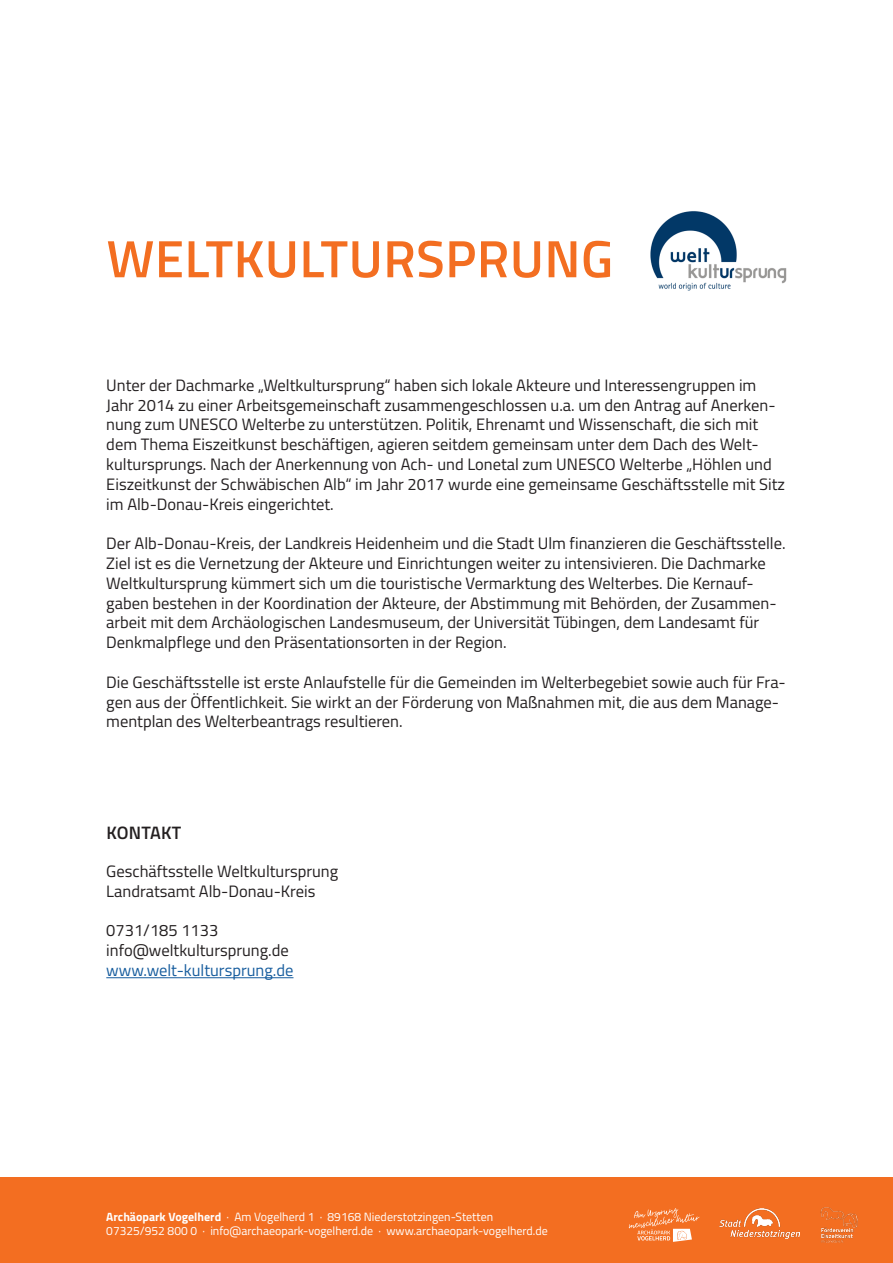
<style>
.page{position:relative;width:893px;height:1263px;background:#fff}
.page>*{position:absolute;margin:0;border:0;box-sizing:border-box;transform-origin:0 0}
.t1{font:600 52.5px "Titillium";letter-spacing:.01em;color:#f36e21}
.t2{font:600 18px "Titillium";letter-spacing:.01em;color:#231f20}
.t3{font:16.5px/19.8px "Titillium";color:#231f20}
.t4{font:16.5px "Titillium";color:#175d9e}
.t5{font:12px/14.4px "Titillium";color:#fff}
.s1{font-weight:700}
</style>
<div class="page">
<div style="left:0;top:1177px;width:893px;height:86px;background:#f36e21"></div>
<img style="left:720px;top:1208px;width:80px;height:30px">
<svg style="left:629px;top:1208px;width:70px;height:34px"></svg>
<img style="left:820px;top:1207px;width:38px;height:36px">
<hr style="left:106px;top:977px;width:187px;height:1px;background:#175d9e">
<img style="left:650px;top:211px;width:137px;height:79px">
<p class="t1" style="left:107px;top:219px;width:508px">WELTKULTURSPRUNG</p>
<p class="t3" style="left:106px;top:374px;width:680px">Unter der Dachmarke „Weltkultursprung“ haben sich lokale Akteure und Interessengruppen im Jahr 2014 zu einer Arbeitsgemeinschaft zusammengeschlossen u.a. um den Antrag auf Anerken&shy;nung zum UNESCO Welterbe zu unterstützen. Politik, Ehrenamt und Wissenschaft, die sich mit dem Thema Eiszeitkunst beschäftigen, agieren seitdem gemeinsam unter dem Dach des Welt&shy;kultursprungs. Nach der Anerkennung von Ach- und Lonetal zum UNESCO Welterbe „Höhlen und Eiszeitkunst der Schwäbischen Alb“ im Jahr 2017 wurde eine gemeinsame Geschäftsstelle mit Sitz im Alb-Donau-Kreis eingerichtet.</p>
<p class="t3" style="left:106px;top:533px;width:681px">Der Alb-Donau-Kreis, der Landkreis Heidenheim und die Stadt Ulm finanzieren die Geschäftsstelle.<br>Ziel ist es die Vernetzung der Akteure und Einrichtungen weiter zu intensivieren. Die Dachmarke Weltkultursprung kümmert sich um die touristische Vermarktung des Welterbes. Die Kernauf&shy;gaben bestehen in der Koordination der Akteure, der Abstimmung mit Behörden, der Zusammen&shy;arbeit mit dem Archäologischen Landesmuseum, der Universität Tübingen, dem Landesamt für Denkmalpflege und den Präsentationsorten in der Region.</p>
<p class="t3" style="left:106px;top:671px;width:681px">Die Geschäftsstelle ist erste Anlaufstelle für die Gemeinden im Welterbegebiet sowie auch für Fra&shy;gen aus der Öffentlichkeit. Sie wirkt an der Förderung von Maßnahmen mit, die aus dem Manage&shy;mentplan des Welterbeantrags resultieren.</p>
<p class="t2" style="left:106px;top:819px;width:77px">KONTAKT</p>
<p class="t3" style="left:106px;top:860px;width:233px">Geschäftsstelle Weltkultursprung</p>
<p class="t3" style="left:106px;top:880px;width:211px">Landratsamt Alb-Donau-Kreis</p>
<p class="t3" style="left:106px;top:920px;width:114px">0731/185 1133</p>
<p class="t3" style="left:106px;top:940px;width:184px">info@weltkultursprung.de</p>
<p class="t4" style="left:106px;top:958px;width:189px">www.welt-kultursprung.de</p>
<p class="t5" style="left:106px;top:1209px;width:443px"><span class="s1">Archäopark Vogelherd</span> · Am Vogelherd 1 · 89168 Niederstotzingen-Stetten<br>07325/952 800 0 · info@archaeopark-vogelherd.de · www.archaeopark-vogelherd.de</p>
</div>
